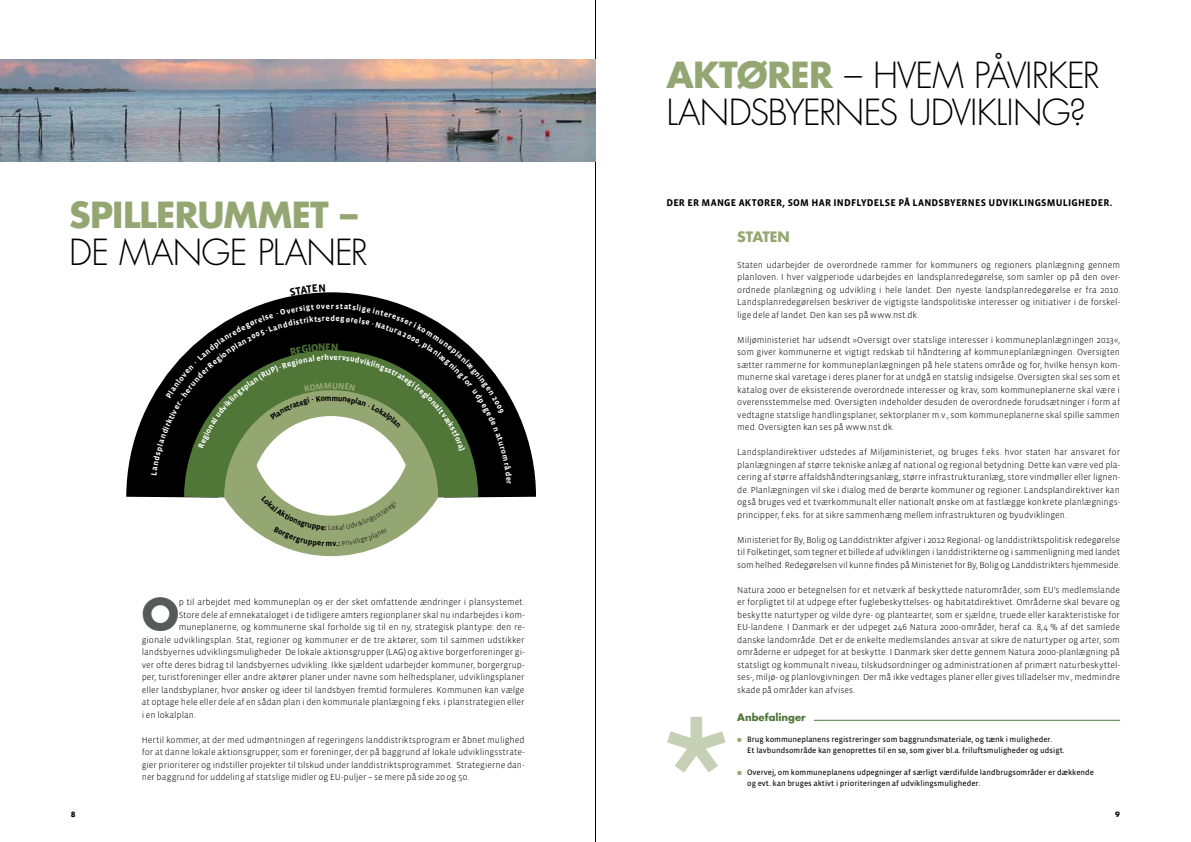
<style>
.page{position:relative;width:1191px;height:842px;background:#fff}
.page>*{position:absolute;margin:0;border:0;box-sizing:border-box;transform-origin:0 0}
.t1{font:700 42.2px "Futura";color:#58595b}
.t2{font:300 35px/37px "Futura";letter-spacing:-.025em;color:#000}
.t3{font:700 35px "Futura";letter-spacing:-.02em;color:#94a773}
.t4{font:700 14px "Futura";letter-spacing:-.005em;color:#94a773}
.t5{font:700 10px "Vista Sans OT";letter-spacing:.025em;color:#000}
.t6{font:700 10px "Futura";color:#507638}
.t7{font:300 9px/12.5px "Vista Sans OT";letter-spacing:-.005em;color:#000;text-align:justify}
.t8{font:8px/11px "Vista Sans OT";color:#000}
.t9{font:700 8px "Vista Sans OT";color:#fff}
.t10{font:700 7px "Futura";color:#000}
.s1{font-weight:700;color:#94a773}
.s2{color:#c6d0b5}
.s3{color:#94a773}
</style>
<div class="page">
<hr style="left:595px;top:0;width:1px;height:842px;background:#000">
<img style="left:0;top:60px;width:595px;height:102px">
<svg style="left:126px;top:292px;width:410px;height:205px"></svg>
<hr style="left:814px;top:720px;width:306px;height:1px;background:#507638">
<svg style="left:290px;top:292px;width:35px;height:4px"></svg>
<svg style="left:151px;top:304px;width:361px;height:253px"></svg>
<h2 class="t3" style="left:69px;top:190px;width:290px">SPILLERUMMET –</h2>
<h2 class="t2" style="left:69px;top:234px;width:238px">DE MANGE PLANER</h2>
<p class="t9" style="left:331px;top:302px;width:5px">R</p>
<p class="t9" style="left:330px;top:314px;width:6px">D</p>
<p class="t9" style="left:329px;top:353px;width:6px">V</p>
<h1 class="t1" style="left:142px;top:585px;width:37px">O</h1>
<p class="t7" style="left:179px;top:596px;width:347px">p til arbejdet med kommuneplan 09 er der sket omfattende ændringer i plansystemet.</p>
<p class="t7" style="left:179px;top:608px;width:347px">Store dele af emnekataloget i de tidligere amters regionplaner skal nu indarbejdes i kom-</p>
<p class="t7" style="left:179px;top:621px;width:347px">muneplanerne, og kommunerne skal forholde sig til en ny, strategisk plantype: den re-</p>
<p class="t7" style="left:142px;top:633px;width:384px">gionale udviklingsplan. Stat, regioner og kommuner er de tre aktører, som til sammen udstikker</p>
<p class="t7" style="left:142px;top:646px;width:384px">landsbyernes udviklingsmuligheder. De lokale aktionsgrupper (LAG) og aktive borgerforeninger gi-</p>
<p class="t7" style="left:142px;top:658px;width:384px">ver ofte deres bidrag til landsbyernes udvikling. Ikke sjældent udarbejder kommuner, borgergrup-</p>
<p class="t7" style="left:142px;top:671px;width:384px">per, turistforeninger eller andre aktører planer under navne som helhedsplaner, udviklingsplaner</p>
<p class="t7" style="left:142px;top:683px;width:384px">eller landsbyplaner, hvor ønsker og ideer til landsbyen fremtid formuleres. Kommunen kan vælge</p>
<p class="t7" style="left:142px;top:696px;width:384px">at optage hele eller dele af en sådan plan i den kommunale planlægning f.eks. i planstrategien eller</p>
<p class="t7" style="left:142px;top:708px;width:56px">i en lokalplan.</p>
<p class="t7" style="left:142px;top:733px;width:384px">Hertil kommer, at der med udmøntningen af regeringens landdistriktsprogram er åbnet mulighed for at danne lokale aktionsgrupper, som er foreninger, der på baggrund af lokale udviklingsstrate&shy;gier prioriterer og indstiller projekter til tilskud under landdistriktsprogrammet. Strategierne dan&shy;ner baggrund for uddeling af statslige midler og EU-puljer – se mere på side 20 og 50.</p>
<h2 class="t2" style="left:666px;top:57px;width:383px"><span class="s1">AKTØRER</span> – HVEM PÅVIRKER<br>LAN DSBYERNES</h2>
<h2 class="t2" style="left:908px;top:94px;width:180px">UDVIKLIN G?</h2>
<p class="t5" style="left:666px;top:198px;width:43px">DERERMANGE</p>
<p class="t5" style="left:738px;top:198px;width:32px">AKTØRER</p>
<p class="t5" style="left:782px;top:198px;width:13px">, SOM</p>
<p class="t5" style="left:811px;top:198px;width:62px">HAR INDFLYDELSE</p>
<p class="t5" style="left:898px;top:198px;width:22px">PÅ LANDSB</p>
<p class="t5" style="left:950px;top:198px;width:13px">YERNES</p>
<p class="t5" style="left:988px;top:198px;width:27px">UDVIKLINGSMULIG</p>
<p class="t5" style="left:1078px;top:198px;width:14px">HEDER</p>
<p class="t5" style="left:1110px;top:198px;width:4px">.</p>
<h3 class="t4" style="left:737px;top:227px;width:54px">STATEN</h3>
<p class="t7" style="left:737px;top:258px;width:384px">Staten udarbejder de overordnede rammer for kommuners og regioners planlægning gennem planloven. I hver valgperiode udarbejdes en landsplanredegørelse, som samler op på den over&shy;ordnede planlægning og udvikling i hele landet. Den nyeste landsplanredegørelse er fra 2010.<br>Landsplanredegørelsen beskriver de vigtigste landspolitiske interesser og initiativer i de forskel&shy;lige dele af landet. Den kan ses på www.nst.dk.</p>
<p class="t7" style="left:737px;top:333px;width:384px">Miljøministeriet har udsendt »Oversigt over statslige interesser i kommuneplanlægningen 2013«, som giver kommunerne et vigtigt redskab til håndtering af kommuneplanlægningen. Oversigten sætter rammerne for kommuneplanlægningen på hele statens område og for, hvilke hensyn kom&shy;munerne skal varetage i deres planer for at undgå en statslig indsigelse. Oversigten skal ses som et katalog over de eksisterende overordnede interesser og krav, som kommuneplanerne skal være i overensstemmelse med. Oversigten indeholder desuden de overordnede forudsætninger i form af vedtagne statslige handlingsplaner, sektorplaner m.v., som kommuneplanerne skal spille sammen med. Oversigten kan ses på www.nst.dk.</p>
<p class="t7" style="left:737px;top:446px;width:384px">Landsplandirektiver udstedes af Miljøministeriet, og bruges f.eks. hvor staten har ansvaret for planlægningen af større tekniske anlæg af national og regional betydning. Dette kan være ved pla&shy;cering af større affaldshåndteringsanlæg, større infrastrukturanlæg, store vindmøller eller lignen&shy;de. Planlægningen vil ske i dialog med de berørte kommuner og regioner. Landsplandirektiver kan også bruges ved et tværkommunalt eller nationalt ønske om at fastlægge konkrete planlægnings&shy;principper, f.eks. for at sikre sammenhæng mellem infrastrukturen og byudviklingen.</p>
<p class="t7" style="left:737px;top:533px;width:384px">Ministeriet for By, Bolig og Landdistrikter afgiver i 2012 Regional- og landdistriktspolitisk redegørelse til Folketinget, som tegner et billede af udviklingen i landdistrikterne og i sammenligning med landet som helhed. Redegørelsen vil kunne findes på Ministeriet for By, Bolig og Landdistrikters hjemmeside.</p>
<p class="t7" style="left:737px;top:583px;width:384px">Natura 2000 er betegnelsen for et netværk af beskyttede naturområder, som EU's medlemslande er forpligtet til at udpege efter fuglebeskyttelses- og habitatdirektivet. Områderne skal bevare og beskytte naturtyper og vilde dyre- og plantearter, som er sjældne, truede eller karakteristiske for EU-landene. I Danmark er der udpeget 246 Natura 2000-områder, heraf ca. 8,4 % af det samlede danske landområde. Det er de enkelte medlemslandes ansvar at sikre de naturtyper og arter, som områderne er udpeget for at beskytte. I Danmark sker dette gennem Natura 2000-planlægning på statsligt og kommunalt niveau, tilskudsordninger og administrationen af primært naturbeskyttel&shy;ses-, miljø- og planlovgivningen. Der må ikke vedtages planer eller gives tilladelser mv., medmindre skade på områder kan afvises.</p>
<p class="t6" style="left:737px;top:710px;width:70px">ANBEFALINGER</p>
<p class="t8" style="left:747px;top:734px;width:319px;text-indent:-86px"><span class="s2">➢</span> <span class="s3">●</span> Brug kommuneplanens registreringer som baggrundsmateriale, og tænk i muligheder.<br>Et lavbundsområde kan genoprettes til en sø, som giver bl.a. friluftsmuligheder og udsigt.</p>
<p class="t8" style="left:747px;top:767px;width:348px;text-indent:-10px"><span class="s3">●</span> Overvej, om kommuneplanens udpegninger af særligt værdifulde landbrugsområder er dækkende og evt. kan bruges aktivt i prioriteringen af udviklingsmuligheder.</p>
<p class="t10" style="left:71px;top:810px;width:6px">8</p>
<p class="t10" style="left:1115px;top:810px;width:6px">9</p>
</div>
